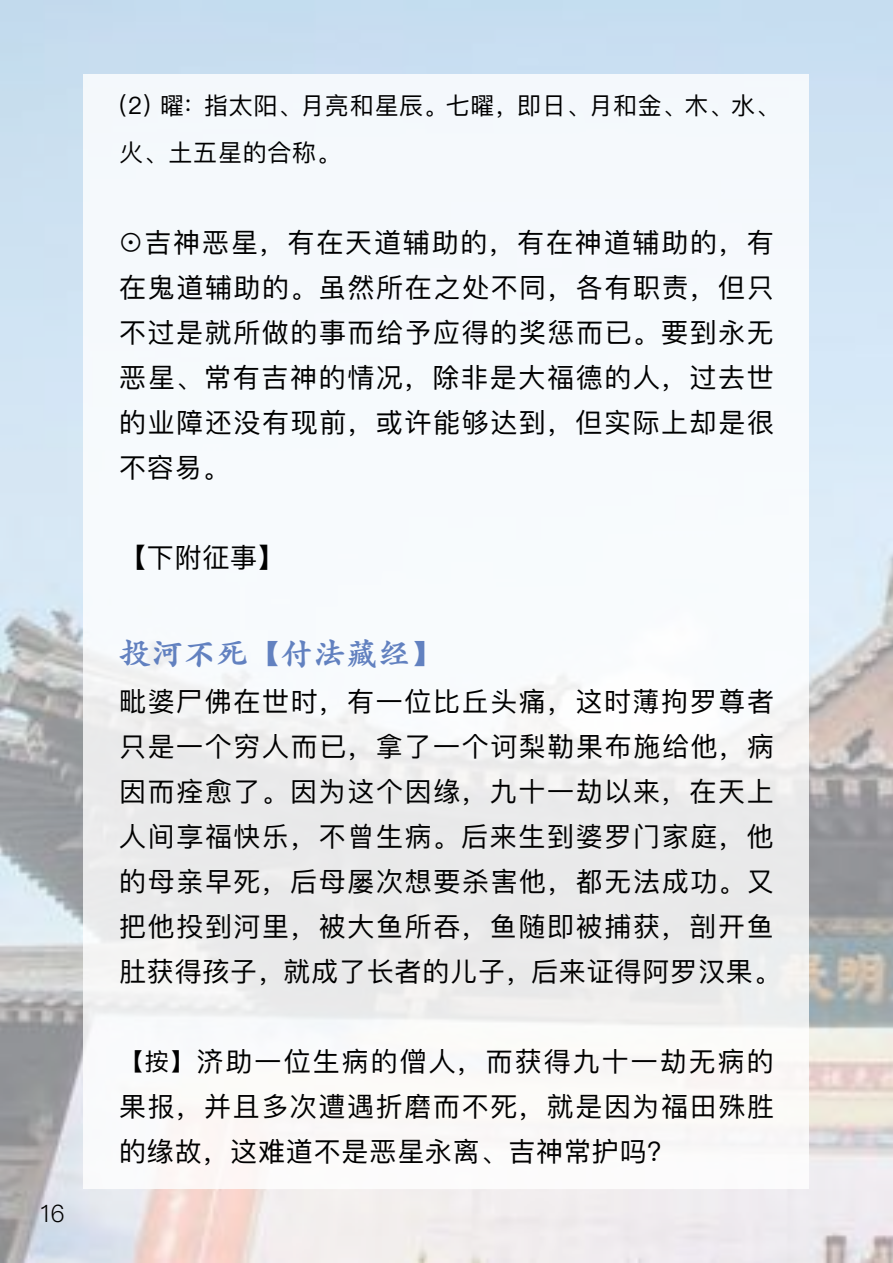
<style>
.page{position:relative;width:893px;height:1263px;background:#fff}
.page>*{position:absolute;margin:0;border:0;box-sizing:border-box;transform-origin:0 0}
.t1{font:900 31.5px "ST Kaiti TC";letter-spacing:.03em;color:#6281c0}
.t2{font:27px/45px "Ping Fang SC";letter-spacing:.06em;color:#000;text-align:justify}
.t3{font:24px/46.5px "Ping Fang SC";letter-spacing:.03em;color:#000}
.t4{font:300 24px "Ping Fang SC";color:#000}
.s1{font-size:24px}
</style>
<div class="page">
<img style="left:0;top:0;width:893px;height:1263px">
<div style="left:84px;top:74px;width:725px;height:1114px;background:linear-gradient(to bottom,#f5fbff,#f3f2f1)"></div>
<p class="t4" style="left:40px;top:1198px;width:26px">16</p>
<p class="t3" style="left:119px;top:82px;width:662px">(2) 曜：指太阳、月亮和星辰。七曜，即日、月和金、木、水、火、土五星的合称。</p>
<p class="t2" style="left:119px;top:219px;width:657px">⊙吉神恶星，有在天道辅助的，有在神道辅助的，有在鬼道辅助的。虽然所在之处不同，各有职责，但只不过是就所做的事而给予应得的奖惩而已。要到永无恶星、常有吉神的情况，除非是大福德的人，过去世的业障还没有现前，或许能够达到，但实际上却是很不容易。</p>
<p class="t2" style="left:119px;top:534px;width:168px">【下附征事】</p>
<p class="t1" style="left:119px;top:634px;width:325px">投河不死【付法藏经】</p>
<p class="t2" style="left:119px;top:678px;width:663px;text-align:left">毗婆尸佛在世时，有一位比丘头痛，这时薄拘罗尊者只是一个穷人而已，拿了一个诃梨勒果布施给他，病因而痊愈了。因为这个因缘，九十一劫以来，在天上人间享福快乐，不曾生病。后来生到婆罗门家庭，他的母亲早死，后母屡次想要杀害他，都无法成功。又把他投到河里，被大鱼所吞，鱼随即被捕获，剖开鱼肚获得孩子，就成了长者的儿子，后来证得阿罗汉果。</p>
<p class="t2" style="left:119px;top:1038px;width:657px"><span class="s1">【按】</span>济助一位生病的僧人，而获得九十一劫无病的果报，并且多次遭遇折磨而不死，就是因为福田殊胜的缘故，这难道不是恶星永离、吉神常护吗？</p>
</div>
